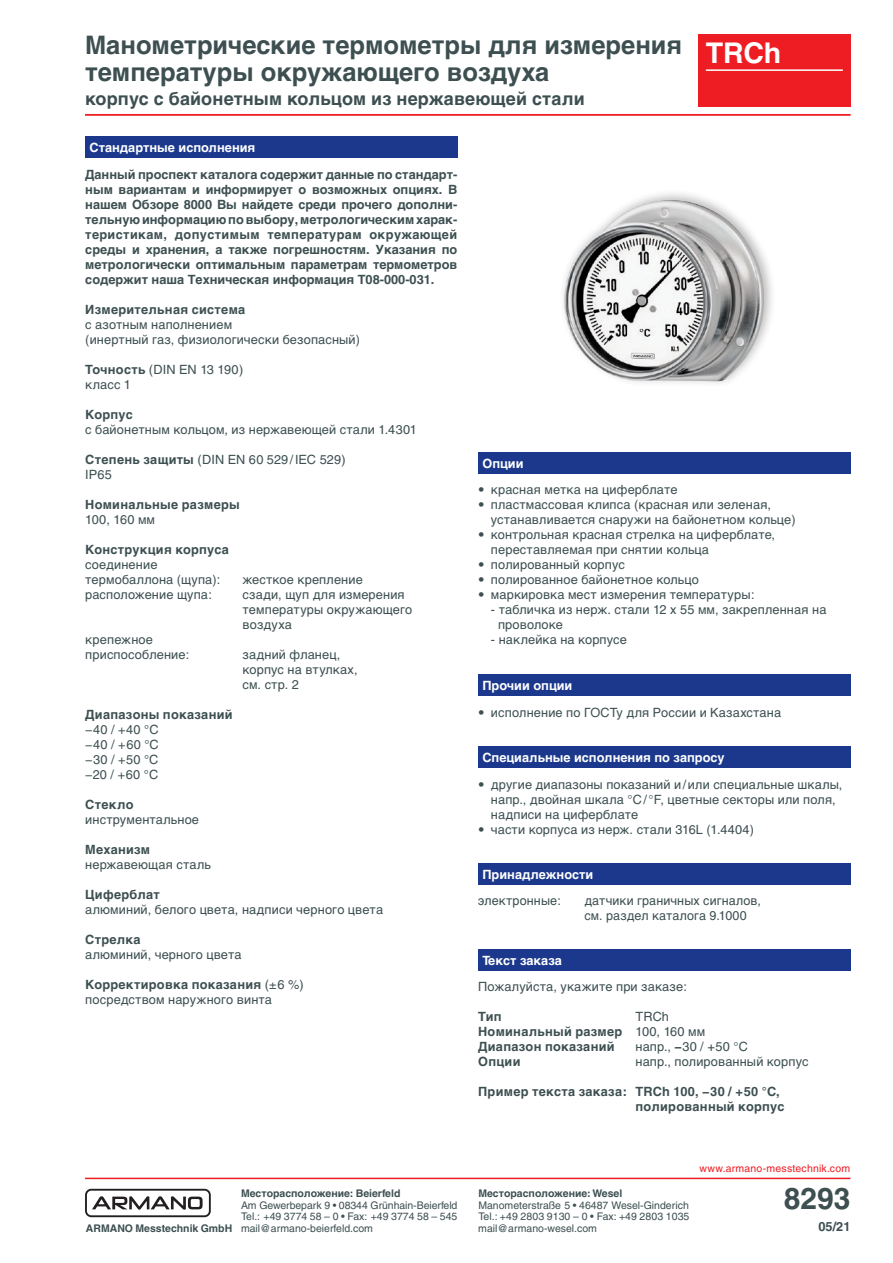
<style>
.page{position:relative;width:893px;height:1263px;background:#fff}
.page>*{position:absolute;margin:0;border:0;box-sizing:border-box;transform-origin:0 0}
.t1{font:700 30px "Helvetica";color:#3d4f51}
.t2{font:700 28.5px "Helvetica";color:#fff}
.t3{font:700 25.5px/27px "Helvetica Cyr";color:#3d4f51}
.t4{font:700 18px "Helvetica Cyr";letter-spacing:.01em;color:#3d4f51}
.t5{font:12.75px/15px "Helvetica Cyr Upright";letter-spacing:.01em;color:#3d4f51}
.t6{font:700 12.75px/15px "Helvetica Cyr";letter-spacing:.02em;color:#3d4f51}
.t7{font:700 12.75px "Helvetica Cyr";color:#fff}
.t8{font:12.75px/15px "Helvetica";letter-spacing:.005em;color:#3d4f51}
.t9{font:700 12.75px "Helvetica";color:#3d4f51}
.t10{font:10.5px/11.6px "Helvetica";color:#3d4f51;text-align:justify}
.t11{font:700 10.5px "Helvetica Cyr";color:#3d4f51}
.t12{font:10.5px "Helvetica";letter-spacing:.02em;color:#ee1d23}
.t13{font:700 10.5px "Helvetica";color:#3d4f51}
.s1{font-family:"Helvetica Cyr";font-weight:700}
.s2{font-family:"Helvetica"}
.s3{font-family:"Helvetica";font-weight:400}
.s4{font-family:"Helvetica Cyr Upright";font-weight:400}
.s5{font-family:"Helvetica";font-weight:700}
</style>
<div class="page">
<hr style="left:85px;top:1178px;width:765px;height:1px;background:#ee1d23">
<div style="left:85px;top:1189px;width:126px;height:28px;border:2px solid #231f20;border-radius:5px"></div>
<svg style="left:92px;top:1196px;width:111px;height:14px"></svg>
<hr style="left:85px;top:114px;width:765px;height:2px;background:#ee1d23">
<div style="left:558px;top:188px;width:218px;height:199px;background:#231f20;opacity:.3"></div>
<img style="left:562px;top:200px;width:203px;height:181px">
<div style="left:478px;top:674px;width:372px;height:22px;background:#1b388c"></div>
<div style="left:478px;top:452px;width:372px;height:22px;background:#1b388c"></div>
<div style="left:478px;top:864px;width:372px;height:21px;background:#1b388c"></div>
<div style="left:85px;top:136px;width:372px;height:21px;background:#1b388c"></div>
<div style="left:478px;top:949px;width:372px;height:21px;background:#1b388c"></div>
<div style="left:698px;top:34px;width:152px;height:72px;background:#ee1d23"></div>
<hr style="left:706px;top:69px;width:137px;height:2px;background:#fff">
<div style="left:478px;top:747px;width:372px;height:21px;background:#1b388c"></div>
<h3 class="t3" style="left:85px;top:32px;width:598px">Манометрические термометры для измерения температуры окружающего воздуха</h3>
<h3 class="t4" style="left:85px;top:88px;width:501px">корпус с байонетным кольцом из нержавеющей стали</h3>
<p class="t7" style="left:90px;top:140px;width:167px">Стандартные исполнения</p>
<h2 class="t2" style="left:706px;top:36px;width:77px">TRCh</h2>
<p class="t6" style="left:85px;top:167px;width:374px;text-align:justify">Данный проспект каталога содержит данные по стандарт&shy;ным вариантам и информирует о возможных опциях. В нашем Обзоре 8000 Вы найдете среди прочего дополни&shy;тельную информацию по выбору, метрологическим харак&shy;теристикам, допустимым температурам окружающей среды и хранения, а также погрешностям. Указания по метрологически оптимальным параметрам термометров содержит наша Техническая информация Т08-000-031.</p>
<p class="t6" style="left:85px;top:302px;width:162px">Измерительная система</p>
<p class="t5" style="left:85px;top:317px;width:276px">с азотным наполнением<br>(инертный газ, физиологически безопасный)</p>
<p class="t8" style="left:85px;top:362px;width:160px"><span class="s1">Точность</span> (DIN EN 13 190)</p>
<p class="t5" style="left:85px;top:377px;width:47px">класс <span class="s2">1</span></p>
<p class="t6" style="left:85px;top:407px;width:49px">Корпус</p>
<p class="t5" style="left:85px;top:422px;width:333px">с байонетным кольцом, из нержавеющей стали 1.4301</p>
<p class="t8" style="left:85px;top:452px;width:262px"><span class="s1">Степень защиты</span> (DIN EN 60 529/IEC 529)<br>IP65</p>
<p class="t6" style="left:85px;top:497px;width:156px">Номинальные размеры</p>
<p class="t5" style="left:85px;top:512px;width:71px">100, 160 мм</p>
<p class="t6" style="left:85px;top:542px;width:145px">Конструкция корпуса</p>
<p class="t5" style="left:85px;top:557px;width:137px">соединение термобаллона (щупа):</p>
<p class="t5" style="left:243px;top:572px;width:122px">жесткое крепление</p>
<p class="t5" style="left:85px;top:587px;width:128px">расположение щупа:</p>
<p class="t5" style="left:243px;top:587px;width:171px">сзади, щуп для измерения температуры окружающего воздуха</p>
<p class="t5" style="left:85px;top:632px;width:106px">крепежное приспособление:</p>
<p class="t5" style="left:243px;top:647px;width:117px">задний фланец, корпус на втулках, см. стр. 2</p>
<p class="t6" style="left:85px;top:707px;width:149px">Диапазоны показаний</p>
<p class="t8" style="left:85px;top:722px;width:75px;text-align:justify">−40 / +40 °C −40 / +60 °C −30 / +50 °C −20 / +60 °C</p>
<p class="t6" style="left:85px;top:797px;width:50px">Стекло</p>
<p class="t5" style="left:85px;top:812px;width:115px">инструментальное</p>
<p class="t6" style="left:85px;top:842px;width:66px">Механизм</p>
<p class="t5" style="left:85px;top:857px;width:127px">нержавеющая сталь</p>
<p class="t6" style="left:85px;top:887px;width:76px">Циферблат</p>
<p class="t5" style="left:85px;top:902px;width:299px">алюминий, белого цвета, надписи черного цвета</p>
<p class="t6" style="left:85px;top:932px;width:57px">Стрелка</p>
<p class="t5" style="left:85px;top:947px;width:158px">алюминий, черного цвета</p>
<p class="t6" style="left:85px;top:977px;width:220px">Корректировка показания <span class="s3">(±6 %)</span></p>
<p class="t5" style="left:85px;top:992px;width:188px">посредством наружного винта</p>
<p class="t13" style="left:86px;top:1221px;width:148px">ARMANO Messtechnik GmbH</p>
<p class="t11" style="left:241px;top:1187px;width:161px">Месторасположение: Beierfeld</p>
<p class="t10" style="left:241px;top:1199px;width:218px">Am Gewerbepark 9 • 08344 Grünhain-Beierfeld Tel.: +49 3774 58 – 0 • Fax: +49 3774 58 – 545 mail@armano-beierfeld.com</p>
<p class="t7" style="left:482px;top:456px;width:43px">Опции</p>
<p class="t5" style="left:478px;top:482px;width:201px">• красная метка на циферблате</p>
<p class="t5" style="left:491px;top:497px;width:306px;text-indent:-13px">• пластмассовая клипса (красная или зеленая, устанавливается снаружи на байонетном кольце)</p>
<p class="t5" style="left:491px;top:527px;width:286px;text-indent:-13px">• контрольная красная стрелка на циферблате, переставляемая при снятии кольца</p>
<p class="t5" style="left:478px;top:557px;width:148px">• полированный корпус</p>
<p class="t5" style="left:478px;top:572px;width:222px">• полированное байонетное кольцо</p>
<p class="t5" style="left:478px;top:587px;width:278px">• маркировка мест измерения температуры:</p>
<p class="t5" style="left:498px;top:602px;width:330px;text-indent:-7px">- табличка из нерж. стали 12 x 55 мм, закрепленная на проволоке</p>
<p class="t5" style="left:491px;top:632px;width:138px">- наклейка на корпусе</p>
<p class="t7" style="left:482px;top:678px;width:91px">Прочии опции</p>
<p class="t5" style="left:478px;top:705px;width:304px">• исполнение по ГОСТу для России и Казахстана</p>
<p class="t7" style="left:482px;top:751px;width:243px">Специальные исполнения по запросу</p>
<p class="t5" style="left:491px;top:777px;width:353px;text-indent:-13px">• другие диапазоны показаний и/или специальные шкалы, напр., двойная шкала °C/ °F, цветные секторы или поля, надписи на циферблате</p>
<p class="t5" style="left:478px;top:822px;width:277px">• части корпуса из нерж. стали 316L (1.4404)</p>
<p class="t7" style="left:482px;top:867px;width:113px">Принадлежности</p>
<p class="t5" style="left:478px;top:893px;width:84px">электронные:</p>
<p class="t5" style="left:584px;top:893px;width:178px">датчики граничных сигналов, см. раздел каталога 9.1000</p>
<p class="t7" style="left:482px;top:953px;width:81px">Текст заказа</p>
<p class="t5" style="left:478px;top:979px;width:210px">Пожалуйста, укажите при заказе:</p>
<p class="t6" style="left:478px;top:1009px;width:25px">Тип</p>
<p class="t5" style="left:635px;top:1009px;width:35px">TRCh</p>
<p class="t6" style="left:478px;top:1024px;width:229px">Номинальный размер <span class="s4">100, 160 мм<br></span>Диапазон показаний</p>
<p class="t5" style="left:635px;top:1039px;width:114px">напр., <span class="s5">−</span>30 / +50 °C</p>
<p class="t6" style="left:478px;top:1054px;width:44px">Опции</p>
<p class="t5" style="left:635px;top:1054px;width:174px">напр., полированный корпус</p>
<p class="t6" style="left:635px;top:1084px;width:150px;text-indent:-157px">Пример текста заказа: TRCh 100, <span class="s2">−</span>30 / +50 °C, полированный корпус</p>
<p class="t11" style="left:478px;top:1187px;width:145px">Месторасположение: Wesel</p>
<p class="t10" style="left:478px;top:1199px;width:213px">Manometerstraße 5 • 46487 Wesel-Ginderich Tel.: +49 2803 9130 – 0 • Fax: +49 2803 1035 mail@armano-wesel.com</p>
<p class="t12" style="left:699px;top:1162px;width:152px">www.armano-messtechnik.com</p>
<h1 class="t1" style="left:784px;top:1180px;width:68px">8293</h1>
<p class="t9" style="left:818px;top:1218px;width:33px">05/21</p>
</div>
